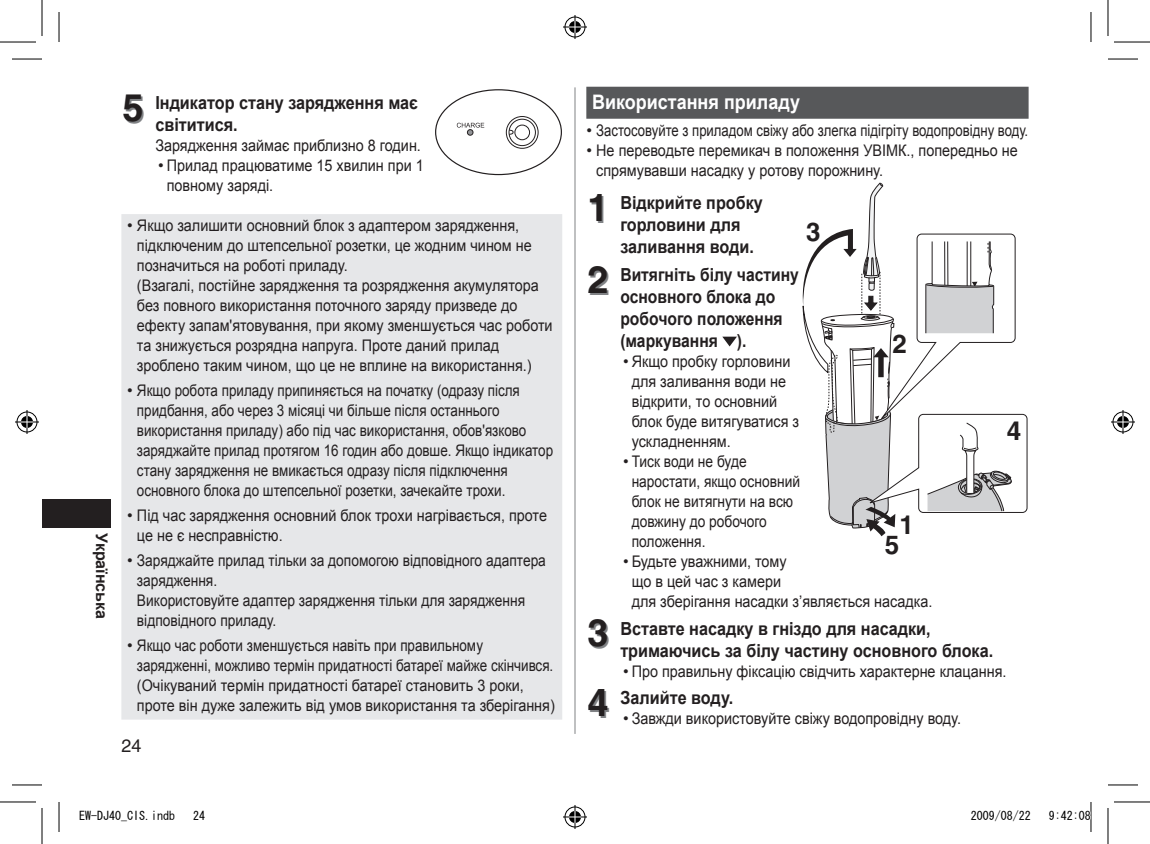
<style>
.page{position:relative;width:1150px;height:844px;background:#fff}
.page>*{position:absolute;margin:0;border:0;box-sizing:border-box;transform-origin:0 0}
.t1{font:700 26px "Helvetica";color:#231f20}
.t2{font:700 20px "Arial";color:#fff;scale:.9 1}
.t3{font:700 18px/22px "Arial";color:#231f20;scale:.9 1}
.t4{font:700 18px/22px "Arial";color:#231f20;scale:.87 1}
.t5{font:18px "Helvetica";color:#231f20}
.t6{font:16px/20px "Arial";color:#231f20}
.t7{font:16px "Arial";color:#231f20;scale:.9 1}
.t8{font:700 16px "Arial";color:#231f20}
.t9{font:12px "MS Gothic";color:#000}
.s1{font-family:"Helvetica";font-size:38px}
</style>
<div class="page">
<div style="left:42px;top:499px;width:68px;height:28px;background:#231f20"></div>
<hr style="left:574px;top:87px;width:1px;height:647px;background:#808285">
<div style="left:515px;top:125px;width:15px;height:15px;border:1px solid #231f20;border-radius:50%"></div>
<div style="left:509px;top:119px;width:27px;height:27px;border:1px solid #231f20;border-radius:50%"></div>
<div style="left:506px;top:116px;width:32px;height:33px;border:1px solid #231f20;border-radius:50%"></div>
<svg style="left:508px;top:130px;width:6px;height:5px"></svg>
<svg style="left:457px;top:123px;width:27px;height:12px"></svg>
<div style="left:121px;top:214px;width:441px;height:505px;background:#e6e7e9"></div>
<div style="left:586px;top:87px;width:442px;height:32px;background:#57585a"></div>
<svg style="left:802px;top:183px;width:226px;height:353px"></svg>
<svg style="left:722px;top:337px;width:15px;height:9px"></svg>
<hr style="left:12px;top:59px;width:30px;height:1px;background:#000">
<hr style="left:1108px;top:59px;width:30px;height:1px;background:#000">
<hr style="left:12px;top:784px;width:30px;height:1px;background:#000">
<hr style="left:1108px;top:784px;width:30px;height:1px;background:#000">
<hr style="left:59px;top:12px;width:1px;height:30px;background:#000">
<hr style="left:59px;top:802px;width:1px;height:30px;background:#000">
<hr style="left:1090px;top:12px;width:1px;height:30px;background:#000">
<hr style="left:1090px;top:802px;width:1px;height:30px;background:#000">
<hr style="left:0;top:42px;width:36px;height:1px;background:#000">
<hr style="left:1114px;top:42px;width:36px;height:1px;background:#000">
<hr style="left:0;top:801px;width:36px;height:1px;background:#000">
<hr style="left:1114px;top:801px;width:36px;height:1px;background:#000">
<hr style="left:42px;top:0;width:1px;height:36px;background:#000">
<hr style="left:42px;top:808px;width:1px;height:36px;background:#000">
<hr style="left:1107px;top:0;width:1px;height:36px;background:#000">
<hr style="left:1107px;top:808px;width:1px;height:36px;background:#000">
<svg style="left:563px;top:15px;width:24px;height:24px"></svg>
<svg style="left:563px;top:805px;width:24px;height:24px"></svg>
<svg style="left:15px;top:410px;width:24px;height:24px"></svg>
<svg style="left:1111px;top:410px;width:24px;height:24px"></svg>
<svg style="left:1090px;top:809px;width:1px;height:12px"></svg>
<p class="t8" style="left:112px;top:533px;width:87px;rotate:90deg">Українська</p>
<p class="t3" style="left:155px;top:93px;width:293px;text-indent:-33px"><span class="s1">5</span> Індикатор стану зарядження має світитися.</p>
<p class="t7" style="left:155px;top:135px;width:297px">Зарядження займає приблизно 8 годин.</p>
<p class="t6" style="left:167px;top:156px;width:258px;text-indent:-9px">• Прилад працюватиме 15 хвилин при 1 повному заряді.</p>
<p class="t6" style="left:137px;top:215px;width:417px;text-indent:-10px">• Якщо залишити основний блок з адаптером зарядження, підключеним до штепсельної розетки, це жодним чином не позначиться на роботі приладу.<br>(Взагалі, постійне зарядження та розрядження акумулятора без повного використання поточного заряду призведе до ефекту запам'ятовування, при якому зменшується час роботи та знижується розрядна напруга. Проте даний прилад зроблено таким чином, що це не вплине на використання.)</p>
<p class="t6" style="left:137px;top:380px;width:418px;text-indent:-10px">• Якщо робота приладу припиняється на початку (одразу після придбання, або через 3 місяці чи більше після останнього використання приладу) або під час використання, обов'язково заряджайте прилад протягом 16 годин або довше. Якщо індикатор стану зарядження не вмикається одразу після підключення основного блока до штепсельної розетки, зачекайте трохи.</p>
<p class="t6" style="left:137px;top:505px;width:412px;text-indent:-10px">• Під час зарядження основний блок трохи нагрівається, проте це не є несправністю.</p>
<p class="t6" style="left:137px;top:550px;width:410px;text-indent:-10px">• Заряджайте прилад тільки за допомогою відповідного адаптера зарядження.<br>Використовуйте адаптер зарядження тільки для зарядження відповідного приладу.</p>
<p class="t6" style="left:137px;top:635px;width:419px;text-indent:-10px">• Якщо час роботи зменшується навіть при правильному зарядженні, можливо термін придатності батареї майже скінчився. (Очікуваний термін придатності батареї становить 3 роки, проте він дуже залежить від умов використання та зберігання)</p>
<p class="t5" style="left:121px;top:735px;width:22px">24</p>
<p class="t2" style="left:592px;top:88px;width:233px">Використання приладу</p>
<p class="t6" style="left:586px;top:120px;width:443px">• Застосовуйте з приладом свіжу або злегка підігріту водопровідну воду.</p>
<p class="t6" style="left:596px;top:140px;width:423px;text-indent:-10px">• Не переводьте перемикач в положення УВІМК., попередньо не спрямувавши насадку у ротову порожнину.</p>
<p class="t3" style="left:620px;top:193px;width:160px;text-indent:-33px"><span class="s1">1</span> Відкрийте пробку горловини для заливання води.</p>
<p class="t4" style="left:620px;top:264px;width:207px;text-indent:-33px"><span class="s1">2</span> Витягніть білу частину основного блока до робочого положення (маркування ).</p>
<p class="t6" style="left:632px;top:351px;width:169px;text-indent:-9px">• Якщо пробку горловини для заливання води не відкрити, то основний блок буде витягуватися з ускладненням.</p>
<p class="t6" style="left:632px;top:451px;width:170px;text-indent:-9px">• Тиск води не буде наростати, якщо основний блок не витягнути на всю довжину до робочого положення.</p>
<p class="t6" style="left:632px;top:551px;width:302px;text-indent:-9px">• Будьте уважними, тому<br>що в цей час з камери<br>для зберігання насадки з’являється насадка.</p>
<p class="t3" style="left:620px;top:618px;width:416px;text-indent:-33px"><span class="s1">3</span> Вставте насадку в гніздо для насадки, тримаючись за білу частину основного блока.</p>
<p class="t6" style="left:623px;top:661px;width:385px">• Про правильну фіксацію свідчить характерне клацання.</p>
<p class="t3" style="left:587px;top:688px;width:163px"><span class="s1">4</span> Залийте воду.</p>
<p class="t6" style="left:623px;top:709px;width:339px">• Завжди використовуйте свіжу водопровідну воду.</p>
<h1 class="t1" style="left:806px;top:216px;width:16px">3</h1>
<h1 class="t1" style="left:892px;top:328px;width:16px">2</h1>
<h1 class="t1" style="left:1007px;top:415px;width:16px">4</h1>
<h1 class="t1" style="left:899px;top:509px;width:16px">1</h1>
<h1 class="t1" style="left:885px;top:529px;width:16px">5</h1>
<p class="t9" style="left:79px;top:809px;width:97px">EW-DJ40_CIS.indb</p>
<p class="t9" style="left:193px;top:809px;width:13px">24</p>
<p class="t9" style="left:971px;top:809px;width:61px">2009/08/22</p>
<p class="t9" style="left:1049px;top:809px;width:43px">9:42:08</p>
</div>
